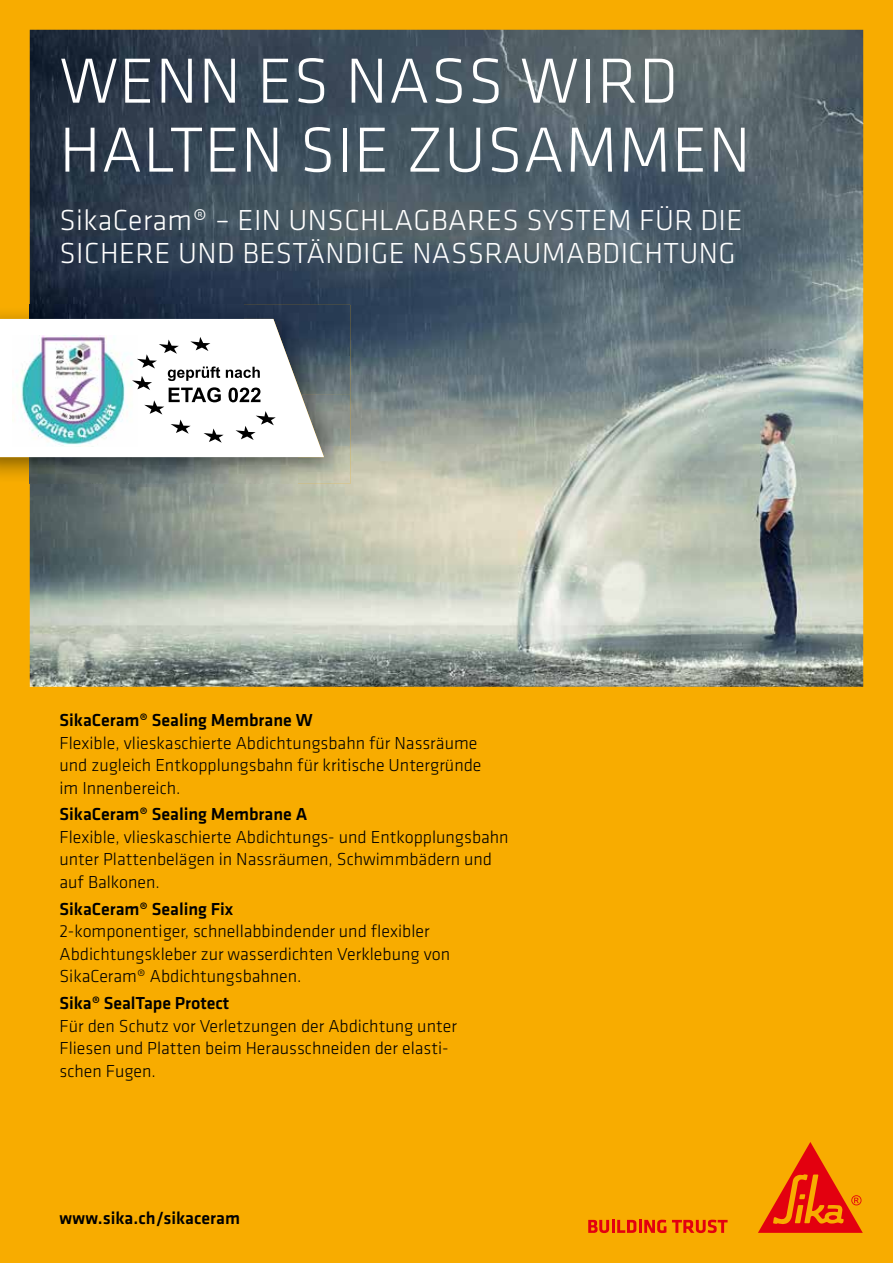
<style>
.page{position:relative;width:893px;height:1263px;background:#f8ac00}
.page>*{position:absolute;margin:0;border:0;box-sizing:border-box;transform-origin:0 0}
.t1{font:300 66px/69px "Klavika";letter-spacing:.015em;color:#fff}
.t2{font:300 30px/33px "Klavika";letter-spacing:.015em;color:#fff}
.t3{font:300 18px/22.5px "Klavika";color:#000}
.t4{font:500 18px "Klavika";color:#000}
</style>
<div class="page">
<svg style="left:588px;top:1220px;width:78px;height:13px"></svg>
<svg style="left:672px;top:1220px;width:56px;height:13px"></svg>
<svg style="left:758px;top:1142px;width:105px;height:91px"></svg>
<img style="left:30px;top:30px;width:833px;height:657px">
<img style="left:0;top:305px;width:30px;height:179px">
<img style="left:244px;top:305px;width:106px;height:89px">
<img style="left:30px;top:305px;width:214px;height:14px">
<img style="left:297px;top:394px;width:53px;height:90px">
<img style="left:30px;top:457px;width:267px;height:27px">
<svg style="left:0;top:319px;width:324px;height:138px;background:#d3dcdf"></svg>
<h1 class="t1" style="left:60px;top:46px;width:692px">WENN ES NASS WIRD<br>HALTEN SIE ZUSAMMEN</h1>
<h2 class="t2" style="left:60px;top:203px;width:685px">SikaCeram® – EIN UNSCHLAGBARES SYSTEM FÜR DIE<br>SICHERE UND BESTÄNDIGE NASSRAUMABDICHTUNG</h2>
<p class="t4" style="left:60px;top:708px;width:255px">SikaCeram® Sealing Membrane W</p>
<p class="t3" style="left:60px;top:731px;width:424px">Flexible, vlieskaschierte Abdichtungsbahn für Nassräume und zugleich Entkopplungsbahn für kritische Untergründe im Innenbereich.</p>
<p class="t4" style="left:60px;top:802px;width:249px">SikaCeram® Sealing Membrane A</p>
<p class="t3" style="left:60px;top:825px;width:451px">Flexible, vlieskaschierte Abdichtungs- und Entkopplungsbahn unter Plattenbelägen in Nassräumen, Schwimmbädern und auf Balkonen.</p>
<p class="t4" style="left:60px;top:896px;width:175px">SikaCeram® Sealing Fix</p>
<p class="t3" style="left:60px;top:920px;width:392px">2-komponentiger, schnellabbindender und flexibler<br>Abdichtungskleber zur wasserdichten Verklebung von<br>SikaCeram® Abdichtungsbahnen.</p>
<p class="t4" style="left:60px;top:991px;width:171px">Sika® SealTape Protect</p>
<p class="t3" style="left:60px;top:1014px;width:399px">Für den Schutz vor Verletzungen der Abdichtung unter<br>Fliesen und Platten beim Herausschneiden der elasti&shy;schen Fugen.</p>
<p class="t4" style="left:60px;top:1205px;width:182px">www.sika.ch/sikaceram</p>
</div>
